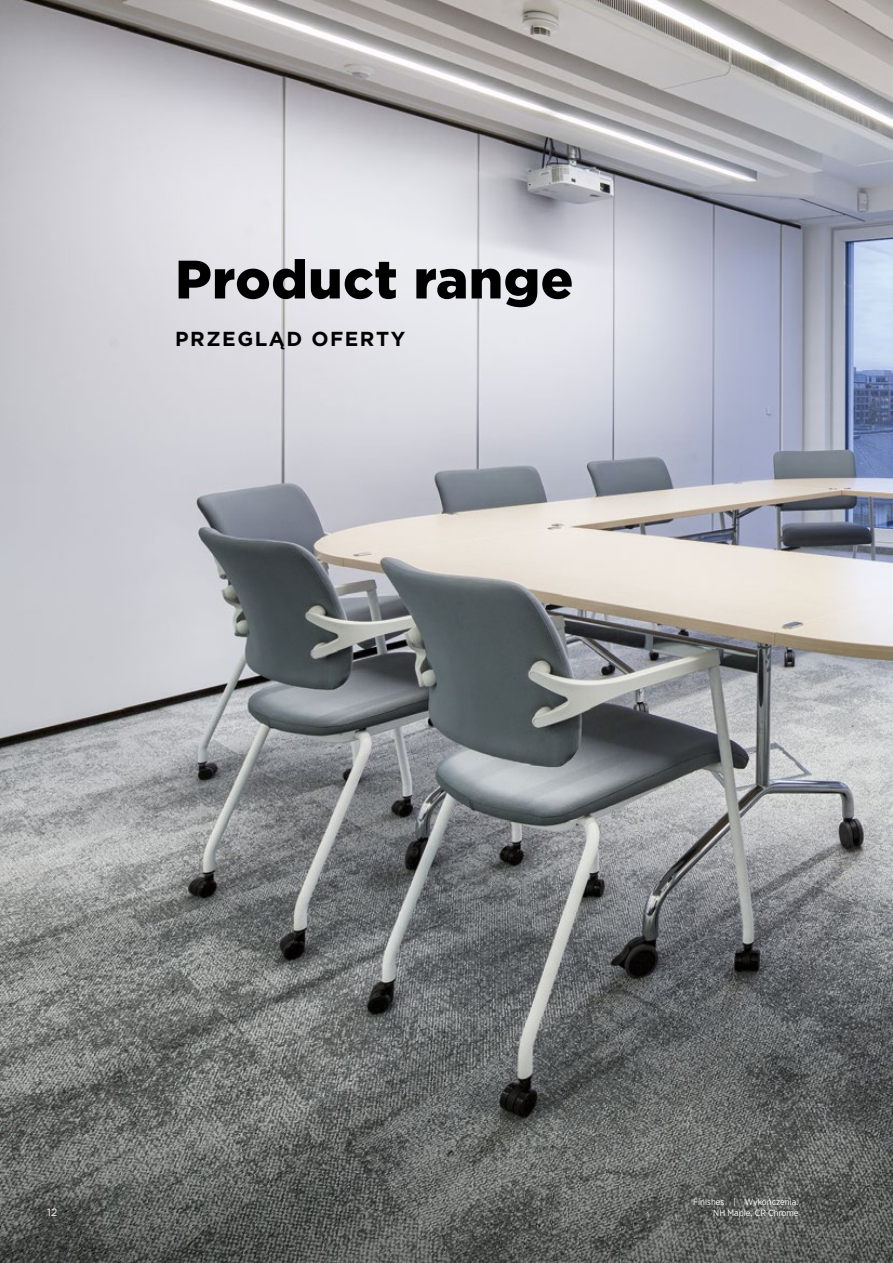
<style>
.page{position:relative;width:893px;height:1263px;background:#fff}
.page>*{position:absolute;margin:0;border:0;box-sizing:border-box;transform-origin:0 0}
.t1{font:900 54px "Gotham";letter-spacing:.01em;color:#000}
.t2{font:700 20.25px "Gotham";letter-spacing:.075em;color:#000}
.t3{font:10.5px "Gotham";color:#fff}
.t4{font:9px/10.8px "Gotham Narrow";color:#fff;text-align:right}
</style>
<div class="page">
<img style="left:0;top:0;width:893px;height:1263px">
<h1 class="t1" style="left:175px;top:242px;width:400px">Product range</h1>
<h2 class="t2" style="left:175px;top:326px;width:231px">PRZEGLĄD OFERTY</h2>
<p class="t3" style="left:47px;top:1205px;width:12px">12</p>
<p class="t4" style="left:693px;top:1196px;width:107px">Finishes | Wykończenia:<br>NH Maple, CR Chrome</p>
</div>
